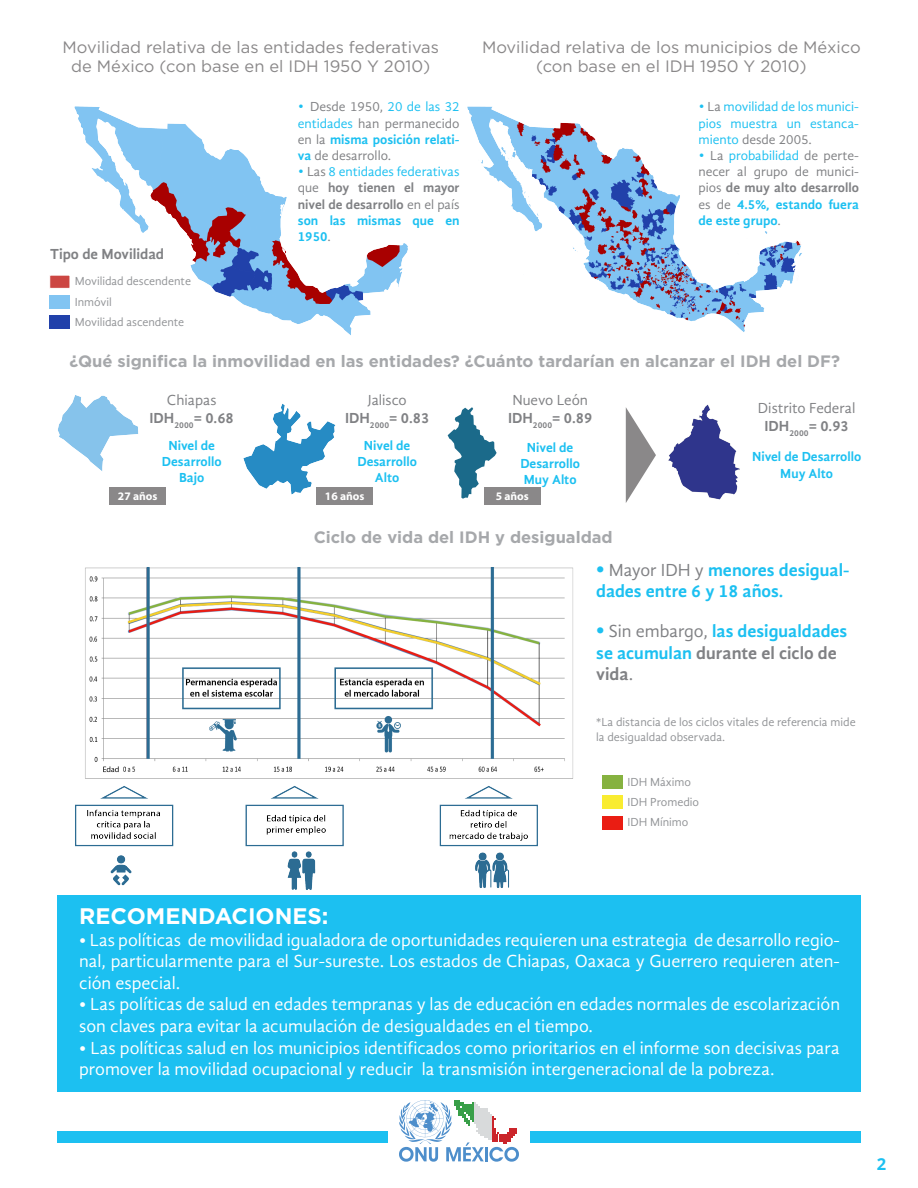
<style>
.page{position:relative;width:918px;height:1188px;background:#fff}
.page>*{position:absolute;margin:0;border:0;box-sizing:border-box;transform-origin:0 0}
.t1{font:700 22.5px "Gotham";color:#fff}
.t2{font:18px/21.6px "Gandhi Sans";color:#fff}
.t3{font:700 18px/21.6px "Gandhi Sans";color:#1cc0f1}
.t4{font:16.5px/19.5px "Gotham";color:#8a8889;text-align:center}
.t5{font:700 16.5px "Gotham";color:#a6a8ab}
.t6{font:700 16.5px "Open Sans";color:#1cc0f1}
.t7{font:700 15px/18px "Gandhi Sans";color:#808184;text-align:center}
.t8{font:15px/18px "Gandhi Sans";color:#808184}
.t9{font:13.5px/16.2px "Gandhi Sans";color:#808184;text-align:justify}
.t10{font:700 13.5px/16.2px "Gandhi Sans";color:#808184;text-align:justify}
.t11{font:700 13.5px/16.2px "Gandhi Sans";color:#1cc0f1;text-align:center}
.t12{font:13.5px/16.2px "Gandhi Sans";color:#1cc0f1;text-align:justify}
.t13{font:12px/20.4px "Gandhi Sans";color:#929497}
.t14{font:700 11.55px "Myriad Pro";color:#fff}
.s1{font-family:"Gotham";color:#1cc0f1}
.s2{color:#1cc0f1}
.s3{font-weight:700;color:#1cc0f1}
.s4{font-family:"Gotham";font-weight:400;color:#1cc0f1}
.s5{font-weight:400}
.s6{font-weight:400;color:#1cc0f1}
.s7{font-family:"Gotham"}
.s8{color:#808184}
.s9{font-weight:700}
.s10{font-size:21px}
.s11{font-weight:400;color:#808184}
</style>
<div class="page">
<div style="left:530px;top:1131px;width:331px;height:12px;background:#1cc0f1"></div>
<div style="left:57px;top:1131px;width:331px;height:12px;background:#1cc0f1"></div>
<svg style="left:399px;top:1100px;width:120px;height:62px"></svg>
<div style="left:57px;top:896px;width:804px;height:196px;background:#1cc0f1"></div>
<img style="left:243px;top:404px;width:101px;height:101px">
<img style="left:58px;top:395px;width:81px;height:76px">
<img style="left:668px;top:404px;width:72px;height:96px">
<svg style="left:626px;top:407px;width:30px;height:96px"></svg>
<div style="left:109px;top:488px;width:57px;height:17px;background:#8a8889"></div>
<div style="left:317px;top:488px;width:56px;height:17px;background:#8a8889"></div>
<div style="left:484px;top:488px;width:56px;height:17px;background:#8a8889"></div>
<svg style="left:448px;top:407px;width:49px;height:92px"></svg>
<img style="left:467px;top:106px;width:335px;height:226px">
<div style="left:461px;top:275px;width:103px;height:78px;background:#fff"></div>
<img style="left:74px;top:106px;width:334px;height:229px">
<div style="left:67px;top:283px;width:101px;height:76px;background:#fff"></div>
<img style="left:59px;top:567px;width:515px;height:329px">
<div style="left:49px;top:275px;width:21px;height:14px;background:#cc4642;border:1px solid #fff"></div>
<div style="left:50px;top:295px;width:20px;height:14px;background:#81c4f2"></div>
<div style="left:50px;top:316px;width:20px;height:13px;background:#2141aa"></div>
<div style="left:602px;top:776px;width:21px;height:13px;background:#86b240"></div>
<div style="left:602px;top:796px;width:21px;height:13px;background:#f9ec31"></div>
<div style="left:602px;top:816px;width:21px;height:13px;background:#ea1d13"></div>
<p class="t4" style="left:63px;top:37px;width:378px">Movilidad relativa de las entidades federativas de México (con base en el IDH 1950 Y 2010)</p>
<p class="t7" style="left:50px;top:245px;width:116px">Tipo de Movilidad</p>
<p class="t13" style="left:75px;top:271px;width:118px">Movilidad descendente<br>Inmóvil<br>Movilidad ascendente</p>
<p class="t9" style="left:298px;top:99px;width:163px"><span class="s1">•</span> Desde 1950, <span class="s2">20 de las 32 entidades</span> han permanecido en la <span class="s3">misma posición relati&shy;va</span> de desarrollo.</p>
<p class="t10" style="left:298px;top:164px;width:163px"><span class="s4">•</span> <span class="s5">Las</span> <span class="s6">8 entidades federativas </span><span class="s5">que</span> hoy tienen el mayor nivel de desarrollo <span class="s5">en el país </span><span class="s2">son las mismas que en 1950</span><span class="s5">.</span></p>
<p class="t4" style="left:482px;top:37px;width:380px">Movilidad relativa de los municipios de México (con base en el IDH 1950 Y 2010)</p>
<p class="t12" style="left:698px;top:99px;width:162px"><span class="s7">•</span> <span class="s8">La</span> movilidad de los munici&shy;pios muestra un estanca&shy;miento <span class="s8">desde 2005.</span></p>
<p class="t9" style="left:698px;top:147px;width:162px"><span class="s1">•</span> La <span class="s2">probabilidad</span> de perte&shy;necer al grupo de munici&shy;pios <span class="s9">de muy alto desarrollo </span>es de <span class="s3">4.5%, estando fuera de este grupo</span>.</p>
<p class="t5" style="left:70px;top:352px;width:772px">¿Qué significa la inmovilidad en las entidades? ¿Cuánto tardarían en alcanzar el IDH del DF?</p>
<p class="t7" style="left:150px;top:391px;width:86px"><span class="s5">Chiapas<br></span>IDH<sub>2000</sub>= 0.68</p>
<p class="t11" style="left:162px;top:437px;width:61px">Nivel de<br>Desarrollo<br>Bajo</p>
<p class="t7" style="left:345px;top:391px;width:86px"><span class="s5">Jalisco<br></span>IDH<sub>2000</sub>= 0.83</p>
<p class="t11" style="left:357px;top:437px;width:61px">Nivel de<br>Desarrollo<br>Alto</p>
<p class="t8" style="left:508px;top:391px;width:86px">Nuevo León<br><span class="s9">IDH</span><sub>2000</sub><span class="s9">= 0.89</span></p>
<p class="t11" style="left:520px;top:439px;width:61px">Nivel de<br>Desarrollo<br>Muy Alto</p>
<p class="t14" style="left:118px;top:488px;width:41px">27 años</p>
<p class="t14" style="left:325px;top:488px;width:41px">16 años</p>
<p class="t14" style="left:496px;top:488px;width:35px">5 años</p>
<p class="t5" style="left:314px;top:528px;width:301px">Ciclo de vida del IDH y desigualdad</p>
<p class="t8" style="left:758px;top:399px;width:99px;text-align:center">Distrito Federal<br><span class="s9">IDH</span><sub>2000</sub><span class="s9">= 0.93</span></p>
<p class="t11" style="left:752px;top:449px;width:111px">Nivel de Desarrollo<br>Muy Alto</p>
<p class="t3" style="left:596px;top:559px;width:255px"><span class="s10">•</span> <span class="s11">Mayor IDH y</span> menores desigual&shy;dades entre 6 y 18 años.</p>
<p class="t3" style="left:596px;top:620px;width:253px"><span class="s10">•</span> <span class="s11">Sin embargo,</span> las desigualdades se acumulan <span class="s8">durante el ciclo de vida</span><span class="s11">.</span></p>
<p class="t13" style="left:596px;top:715px;width:261px;line-height:14.4px">*La distancia de los ciclos vitales de referencia mide la desigualdad observada.</p>
<p class="t13" style="left:627px;top:771px;width:73px">IDH Máximo<br>IDH Promedio<br>IDH Mínimo</p>
<p class="t1" style="left:79px;top:903px;width:251px">RECOMENDACIONES:</p>
<p class="t2" style="left:79px;top:929px;width:762px;text-align:justify">• Las políticas de movilidad igualadora de oportunidades requieren una estrategia de desarrollo regio&shy;nal, particularmente para el Sur-sureste. Los estados de Chiapas, Oaxaca y Guerrero requieren aten&shy;ción especial.</p>
<p class="t2" style="left:79px;top:994px;width:762px">• Las políticas de salud en edades tempranas y las de educación en edades normales de escolarización son claves para evitar la acumulación de desigualdades en el tiempo.</p>
<p class="t2" style="left:79px;top:1037px;width:762px">• Las políticas salud en los municipios identificados como prioritarios en el informe son decisivas para promover la movilidad ocupacional y reducir la transmisión intergeneracional de la pobreza.</p>
<p class="t6" style="left:877px;top:1152px;width:11px">2</p>
</div>
